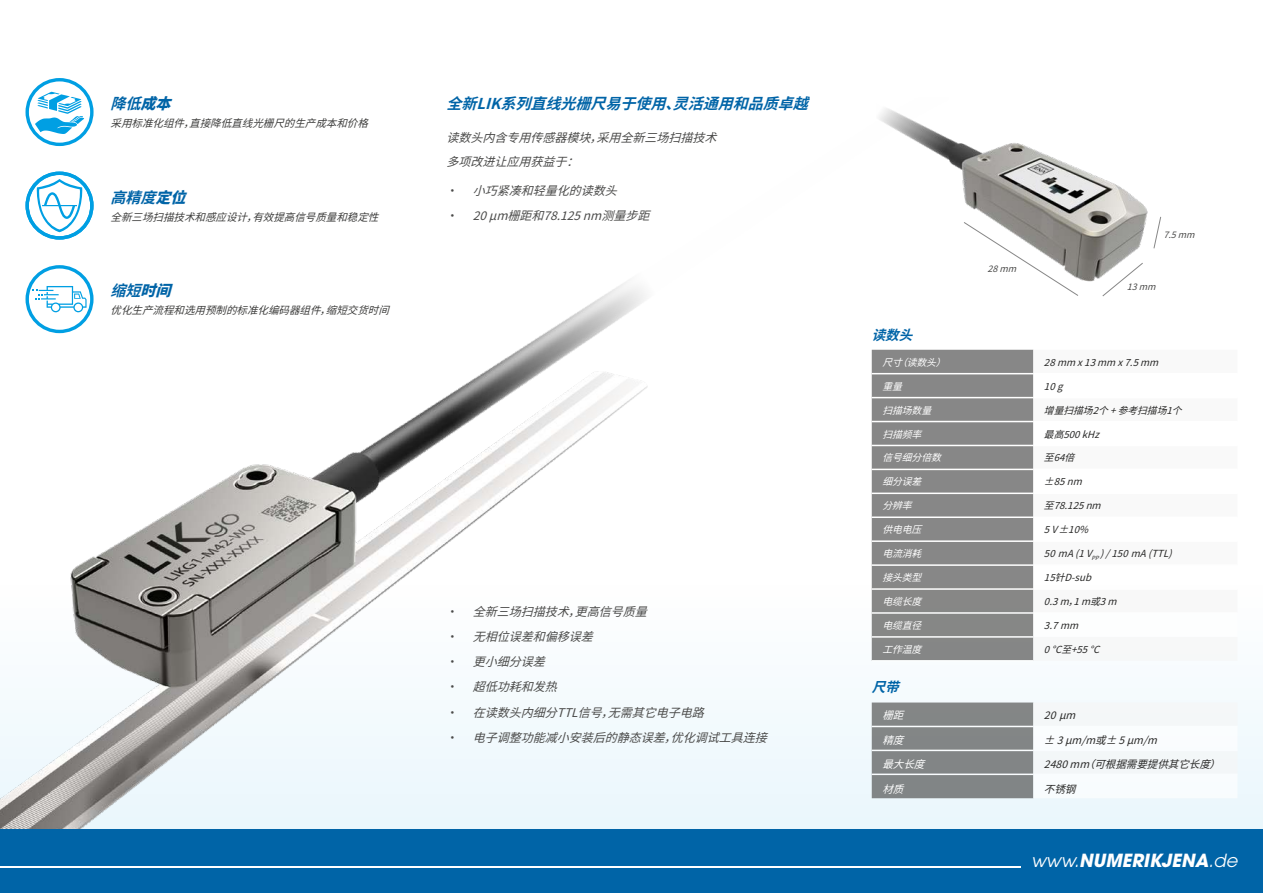
<style>
.page{position:relative;width:1263px;height:893px;background:#fff}
.page>*{position:absolute;margin:0;border:0;box-sizing:border-box;transform-origin:0 0}
.t1{font:italic 700 18px "ITC Avant Garde Std";color:#fff}
.t2{font:italic 700 15px "Noto Sans CJ Ksc";color:#0064a7}
.Absatzformat_1{font:italic 700 13.5px "Noto Sans CJ Ksc";color:#0064a7}
.tabheadNJ{font:italic 700 13.5px "Noto Sans CJ Ksc";color:#0064a7}
.t3{font:italic 12px/24px "Noto Sans CJ Ksc";color:#4a4a49}
.t4{font:italic 10.5px "Noto Sans CJ Ksc";color:#3c3c3b}
.tabbodyNJ{font:italic 10.5px "Noto Sans CJ Ksc";color:#282827}
.tabbodyNJ-2{font:italic 10.5px "Noto Sans CJ Ksc";color:#fff}
.tabbodyNJ-3{font:italic 9.75px "Noto Sans CJ Ksc";color:#282827}
.tabbodyNJ-4{font:italic 9.75px "Noto Sans CJ Ksc";color:#fff}
.Absatzformat_2{font:italic 9.75px "Noto Sans CJ Ksc";color:#282827}
.t5{font:italic 9px "Noto Sans CJ Ksc";color:#4a4a49}
.s1{font-weight:900}
.s2{font-style:normal}
.s3{font-weight:400}
</style>
<div class="page">
<div style="left:0;top:574px;width:1263px;height:255px;background:#f7fafd"></div>
<img style="left:0;top:107px;width:948px;height:722px">
<div style="left:0;top:829px;width:1263px;height:64px;background:#0064a7"></div>
<hr style="left:0;top:866px;width:1020px;height:1px;background:#fff">
<svg style="left:872px;top:702px;width:162px;height:96px;background:#848788"></svg>
<hr style="left:872px;top:726px;width:161px;height:1px;background:#fff">
<hr style="left:1033px;top:726px;width:204px;height:1px;background:#fff">
<hr style="left:872px;top:750px;width:161px;height:1px;background:#fff">
<hr style="left:1033px;top:750px;width:204px;height:1px;background:#fff">
<hr style="left:872px;top:774px;width:161px;height:1px;background:#fff">
<hr style="left:1033px;top:774px;width:204px;height:1px;background:#fff">
<div style="left:872px;top:350px;width:161px;height:310px;background:#878787"></div>
<svg style="left:1033px;top:374px;width:1px;height:263px"></svg>
<hr style="left:872px;top:373px;width:161px;height:1px;background:#fff">
<hr style="left:872px;top:397px;width:161px;height:1px;background:#fff">
<hr style="left:1033px;top:397px;width:204px;height:1px;background:#fff">
<hr style="left:872px;top:421px;width:161px;height:1px;background:#fff">
<hr style="left:1033px;top:421px;width:204px;height:1px;background:#fff">
<hr style="left:872px;top:445px;width:161px;height:1px;background:#fff">
<hr style="left:1033px;top:445px;width:204px;height:1px;background:#fff">
<hr style="left:872px;top:469px;width:161px;height:1px;background:#fff">
<hr style="left:1033px;top:469px;width:204px;height:1px;background:#fff">
<hr style="left:872px;top:493px;width:161px;height:1px;background:#fff">
<hr style="left:1033px;top:493px;width:204px;height:1px;background:#fff">
<hr style="left:872px;top:516px;width:161px;height:2px;background:#fff">
<hr style="left:1033px;top:516px;width:204px;height:2px;background:#fff">
<hr style="left:872px;top:540px;width:161px;height:2px;background:#fff">
<hr style="left:1033px;top:540px;width:204px;height:2px;background:#fff">
<hr style="left:872px;top:564px;width:161px;height:2px;background:#fff">
<hr style="left:1033px;top:564px;width:204px;height:2px;background:#fff">
<hr style="left:872px;top:588px;width:161px;height:2px;background:#fff">
<hr style="left:1033px;top:588px;width:204px;height:2px;background:#fff">
<hr style="left:872px;top:612px;width:161px;height:2px;background:#fff">
<hr style="left:1033px;top:612px;width:204px;height:2px;background:#fff">
<hr style="left:872px;top:636px;width:161px;height:2px;background:#fff">
<hr style="left:872px;top:660px;width:161px;height:2px;background:#fff">
<svg style="left:26px;top:78px;width:68px;height:68px"></svg>
<svg style="left:26px;top:265px;width:68px;height:68px"></svg>
<svg style="left:26px;top:172px;width:68px;height:68px"></svg>
<img style="left:876px;top:107px;width:286px;height:222px">
<svg style="left:963px;top:221px;width:116px;height:76px"></svg>
<svg style="left:1102px;top:262px;width:42px;height:35px"></svg>
<svg style="left:1153px;top:216px;width:8px;height:33px"></svg>
<p class="t2" style="left:111px;top:95px;width:73px">降低<span class="s1">成本</span></p>
<p class="t4" style="left:111px;top:117px;width:267px">采用标准化组件，直接降低直线光栅尺的生产成本和价格</p>
<p class="t2" style="left:111px;top:189px;width:88px">高精度<span class="s1">定位</span></p>
<p class="t4" style="left:111px;top:211px;width:277px">全新三场扫描技术和感应设计，有效提高信号质量和稳定性</p>
<p class="t2" style="left:111px;top:282px;width:73px">缩短<span class="s1">时间</span></p>
<p class="t4" style="left:111px;top:304px;width:288px">优化生产流程和选用预制的标准化编码器组件，缩短交货时间</p>
<p class="t2" style="left:446px;top:95px;width:374px">全新LIK系列直线光栅尺易于使用、灵活通用和品质卓越</p>
<p class="t3" style="left:446px;top:125px;width:281px">读数头内含专用传感器模块，采用全新三场扫描技术多项改进让应用获益于：</p>
<p class="t3" style="left:446px;top:179px;width:181px"><span class="s2">•</span> 小巧紧凑和轻量化的读数头</p>
<p class="t3" style="left:446px;top:204px;width:213px"><span class="s2">•</span> 20 μm栅距和78.125 nm测量步距</p>
<p class="t3" style="left:446px;top:599px;width:211px"><span class="s2">•</span> 全新三场扫描技术，更高信号质量</p>
<p class="t3" style="left:446px;top:625px;width:157px"><span class="s2">•</span> 无相位误差和偏移误差</p>
<p class="t3" style="left:446px;top:650px;width:109px"><span class="s2">•</span> 更小细分误差</p>
<p class="t3" style="left:446px;top:675px;width:121px"><span class="s2">•</span> 超低功耗和发热</p>
<p class="t3" style="left:446px;top:700px;width:268px"><span class="s2">•</span> 在读数头内细分TTL信号，无需其它电子电路</p>
<p class="t3" style="left:446px;top:726px;width:331px"><span class="s2">•</span> 电子调整功能减小安装后的静态误差，优化调试工具连接</p>
<p class="t5" style="left:988px;top:263px;width:37px">28 mm</p>
<p class="t5" style="left:1163px;top:229px;width:40px">7.5 mm</p>
<p class="t5" style="left:1127px;top:281px;width:37px">13 mm</p>
<p class="Absatzformat_1" style="left:872px;top:327px;width:52px">读数头</p>
<p class="tabbodyNJ-4" style="left:882px;top:357px;width:72px">尺寸（读数头）</p>
<p class="tabbodyNJ-3" style="left:1044px;top:357px;width:123px">28 mm x 13 mm x 7.5 mm</p>
<p class="tabbodyNJ-4" style="left:882px;top:381px;width:28px">重量</p>
<p class="tabbodyNJ-3" style="left:1044px;top:381px;width:27px">10 g</p>
<p class="tabbodyNJ-4" style="left:882px;top:404px;width:58px">扫描场数量</p>
<p class="tabbodyNJ-3" style="left:1044px;top:404px;width:147px">增量扫描场2个 + 参考扫描场1个</p>
<p class="tabbodyNJ-4" style="left:882px;top:428px;width:48px">扫描频率</p>
<p class="tabbodyNJ-3" style="left:1044px;top:428px;width:64px">最高500 kHz</p>
<p class="tabbodyNJ-4" style="left:882px;top:452px;width:67px">信号细分倍数</p>
<p class="tabbodyNJ-3" style="left:1044px;top:452px;width:39px">至64倍</p>
<p class="tabbodyNJ-4" style="left:882px;top:476px;width:48px">细分误差</p>
<p class="tabbodyNJ-3" style="left:1044px;top:476px;width:47px">±85 nm</p>
<p class="tabbodyNJ-4" style="left:882px;top:500px;width:38px">分辨率</p>
<p class="tabbodyNJ-3" style="left:1044px;top:500px;width:66px">至78.125 nm</p>
<p class="tabbodyNJ-4" style="left:882px;top:524px;width:48px">供电电压</p>
<p class="tabbodyNJ-3" style="left:1044px;top:524px;width:53px">5 V±10%</p>
<p class="tabbodyNJ-4" style="left:882px;top:548px;width:48px">电流消耗</p>
<p class="tabbodyNJ-3" style="left:1044px;top:548px;width:137px">50 mA (1 V<sub>PP</sub> ) / 150 mA (TTL)</p>
<p class="tabbodyNJ-4" style="left:882px;top:572px;width:48px">接头类型</p>
<p class="tabbodyNJ-3" style="left:1044px;top:572px;width:56px">15针D-sub</p>
<p class="tabbodyNJ-4" style="left:882px;top:596px;width:48px">电缆长度</p>
<p class="tabbodyNJ-3" style="left:1044px;top:596px;width:82px">0.3 m，1 m或3 m</p>
<p class="tabbodyNJ-4" style="left:882px;top:620px;width:48px">电缆直径</p>
<p class="tabbodyNJ-3" style="left:1044px;top:620px;width:43px">3.7 mm</p>
<p class="tabbodyNJ-4" style="left:882px;top:644px;width:48px">工作温度</p>
<p class="Absatzformat_2" style="left:1044px;top:644px;width:64px">0 °C至+55 °C</p>
<p class="tabheadNJ" style="left:872px;top:680px;width:39px">尺带</p>
<p class="tabbodyNJ-2" style="left:882px;top:709px;width:31px">栅距</p>
<p class="tabbodyNJ" style="left:1044px;top:709px;width:41px">20 µm</p>
<p class="tabbodyNJ-2" style="left:882px;top:734px;width:31px">精度</p>
<p class="tabbodyNJ" style="left:1044px;top:734px;width:122px">± 3 μm/m或± 5 μm/m</p>
<p class="tabbodyNJ-2" style="left:882px;top:758px;width:52px">最大长度</p>
<p class="tabbodyNJ" style="left:1044px;top:758px;width:186px">2480 mm（可根据需要提供其它长度）</p>
<p class="tabbodyNJ-2" style="left:882px;top:783px;width:31px">材质</p>
<p class="tabbodyNJ" style="left:1044px;top:783px;width:41px">不锈钢</p>
<p class="t1" style="left:1031px;top:849px;width:208px"><span class="s3">www.</span>NUMERIKJENA<span class="s3">.de</span></p>
</div>
